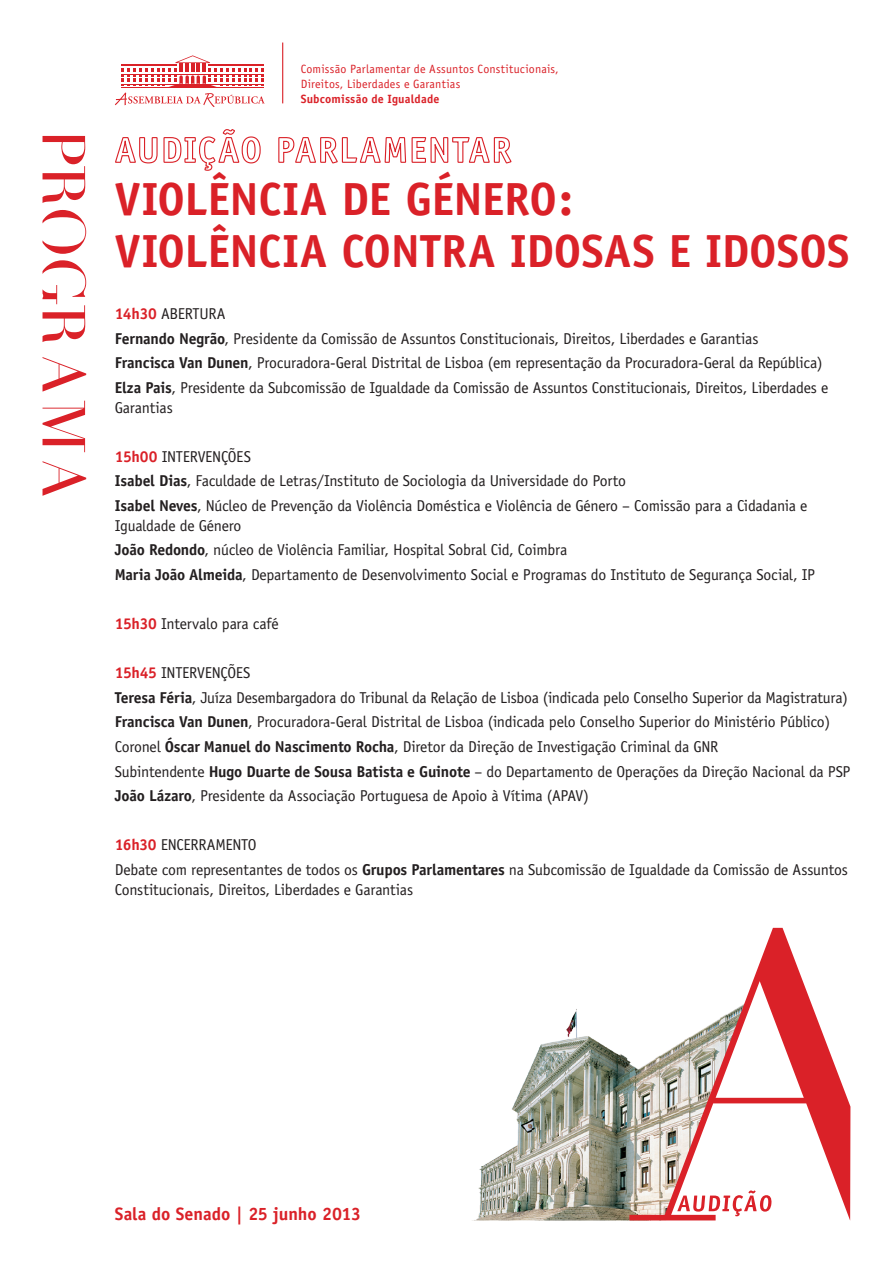
<style>
.page{position:relative;width:893px;height:1263px;background:#fff}
.page>*{position:absolute;margin:0;border:0;box-sizing:border-box;transform-origin:0 0}
.t1{font:700 46.5px/52.5px "Officina Sans";letter-spacing:-.005em;color:#da2128}
.t2{font:700 18px "Officina Sans";letter-spacing:-.005em;color:#da2128}
.t3{font:15.75px/19.5px "Officina Sans";letter-spacing:-.015em;color:#231f20}
.t4{font:12px/15px "Officina Sans";letter-spacing:.015em;color:#da2128}
.t5{font:700 12px "Officina Sans";letter-spacing:.015em;color:#da2128}
.s1{font-weight:700;color:#da2128}
.s2{font-weight:700}
</style>
<div class="page">
<svg style="left:115px;top:55px;width:150px;height:52px"></svg>
<hr style="left:122px;top:64px;width:55px;height:1px;background:#da2128">
<hr style="left:209px;top:64px;width:55px;height:1px;background:#da2128">
<hr style="left:282px;top:43px;width:1px;height:60px;background:#da2128">
<svg style="left:115px;top:129px;width:146px;height:42px"></svg>
<svg style="left:278px;top:52px;width:234px;height:112px"></svg>
<svg style="left:43px;top:136px;width:43px;height:360px"></svg>
<img style="left:476px;top:1009px;width:153px;height:211px">
<svg style="left:629px;top:928px;width:221px;height:292px"></svg>
<svg style="left:677px;top:1190px;width:95px;height:26px"></svg>
<p class="t4" style="left:301px;top:61px;width:260px">Comissão Parlamentar de Assuntos Constitucionais,<br>Direitos, Liberdades e Garantias</p>
<p class="t5" style="left:301px;top:91px;width:140px">Subcomissão de Igualdade</p>
<p class="t1" style="left:115px;top:172px;width:736px">VIOLÊNCIA DE GÉNERO:<br>VIOLÊNCIA CONTRA IDOSAS E IDOSOS</p>
<p class="t3" style="left:115px;top:304px;width:112px"><span class="s1">14h30</span> ABERTURA</p>
<p class="t3" style="left:115px;top:329px;width:645px"><span class="s2">Fernando Negrão</span>, Presidente da Comissão de Assuntos Constitucionais, Direitos, Liberdades e Garantias</p>
<p class="t3" style="left:115px;top:353px;width:709px"><span class="s2">Francisca Van Dunen</span>, Procuradora-Geral Distrital de Lisboa (em representação da Procuradora-Geral da República)</p>
<p class="t3" style="left:115px;top:378px;width:715px"><span class="s2">Elza Pais</span>, Presidente da Subcomissão de Igualdade da Comissão de Assuntos Constitucionais, Direitos, Liberdades e<br>Garantias</p>
<p class="t3" style="left:115px;top:447px;width:138px"><span class="s1">15h00</span> INTERVENÇÕES</p>
<p class="t3" style="left:115px;top:471px;width:513px"><span class="s2">Isabel Dias</span>, Faculdade de Letras/Instituto de Sociologia da Universidade do Porto</p>
<p class="t3" style="left:115px;top:496px;width:694px"><span class="s2">Isabel Neves</span>, Núcleo de Prevenção da Violência Doméstica e Violência de Género – Comissão para a Cidadania e<br>Igualdade de Género</p>
<p class="t3" style="left:115px;top:540px;width:454px"><span class="s2">João Redondo</span>, núcleo de Violência Familiar, Hospital Sobral Cid, Coimbra</p>
<p class="t3" style="left:115px;top:565px;width:702px"><span class="s2">Maria João Almeida</span>, Departamento de Desenvolvimento Social e Programas do Instituto de Segurança Social, IP</p>
<p class="t3" style="left:115px;top:614px;width:165px"><span class="s1">15h30</span> Intervalo para café</p>
<p class="t3" style="left:115px;top:663px;width:137px"><span class="s1">15h45</span> INTERVENÇÕES</p>
<p class="t3" style="left:115px;top:688px;width:735px"><span class="s2">Teresa Féria</span>, Juíza Desembargadora do Tribunal da Relação de Lisboa (indicada pelo Conselho Superior da Magistratura)</p>
<p class="t3" style="left:115px;top:712px;width:717px"><span class="s2">Francisca Van Dunen</span>, Procuradora-Geral Distrital de Lisboa (indicada pelo Conselho Superior do Ministério Público)</p>
<p class="t3" style="left:115px;top:737px;width:605px">Coronel <span class="s2">Óscar Manuel do Nascimento Rocha</span>, Diretor da Direção de Investigação Criminal da GNR</p>
<p class="t3" style="left:115px;top:761px;width:737px">Subintendente <span class="s2">Hugo Duarte de Sousa Batista e Guinote</span> – do Departamento de Operações da Direção Nacional da PSP</p>
<p class="t3" style="left:115px;top:786px;width:476px"><span class="s2">João Lázaro</span>, Presidente da Associação Portuguesa de Apoio à Vítima (APAV)</p>
<p class="t3" style="left:115px;top:835px;width:143px"><span class="s1">16h30</span> ENCERRAMENTO</p>
<p class="t3" style="left:115px;top:860px;width:734px">Debate com representantes de todos os <span class="s2">Grupos Parlamentares</span> na Subcomissão de Igualdade da Comissão de Assuntos<br>Constitucionais, Direitos, Liberdades e Garantias</p>
<p class="t2" style="left:115px;top:1203px;width:248px">Sala do Senado | 25 junho 2013</p>
</div>
